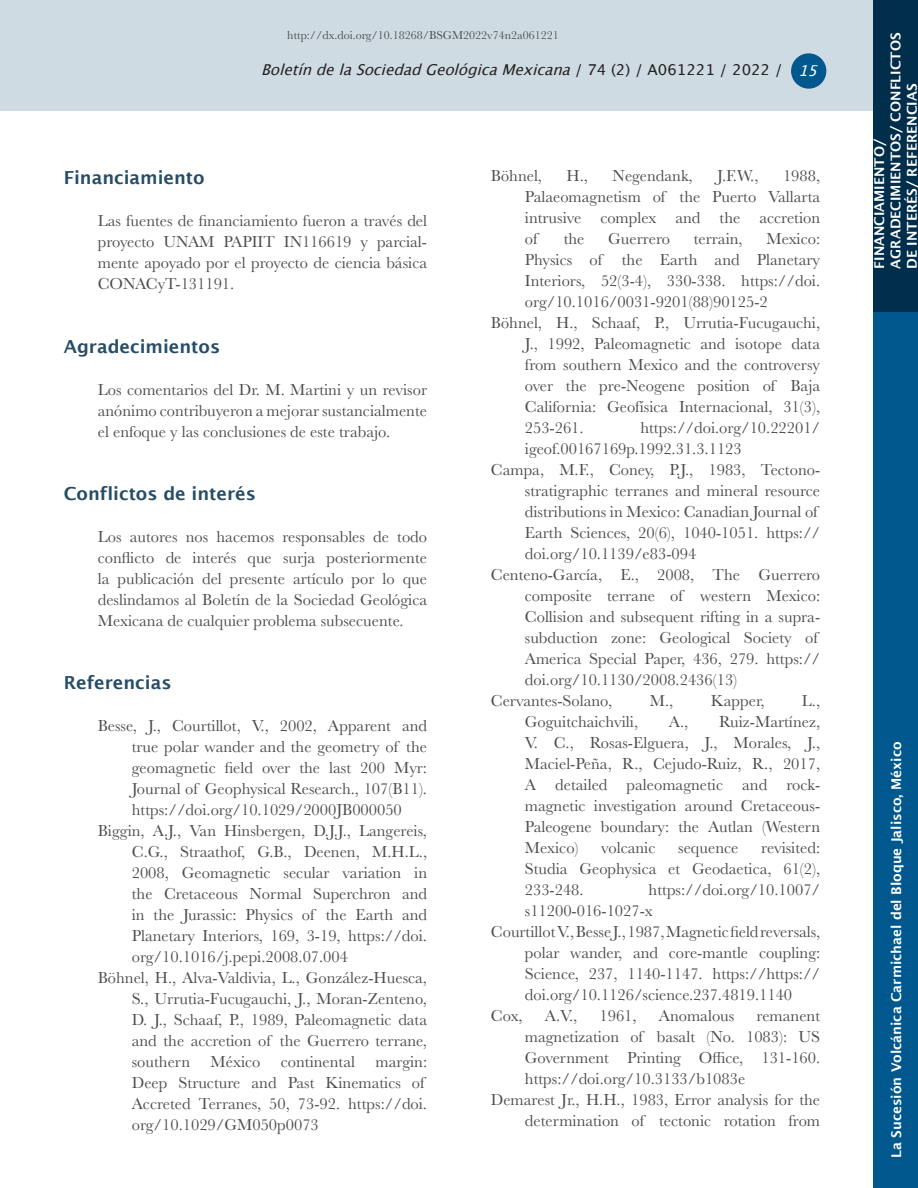
<style>
.page{position:relative;width:918px;height:1188px;background:#fff}
.page>*{position:absolute;margin:0;border:0;box-sizing:border-box;transform-origin:0 0}
.Jerarquía_1{font:600 18px "Lucida Sans";color:#274d66}
.Referencias{font:16.5px/21px "Baskerville";color:#4b4c4d;text-align:justify}
.Indented-text{font:16.5px/21px "Baskerville";color:#4b4c4d;text-align:justify}
.t1{font:italic 15px "Lucida Grande";color:#231f20}
.Sección{font:600 13.5px/16.2px "Lucida Sans";color:#fff}
.t2{font:12px "Baskerville";color:#4b4c4d}
.s1{font-style:normal}
.s2{color:#fff}
</style>
<div class="page">
<div style="left:874px;top:311px;width:44px;height:877px;background:#01588e"></div>
<div style="left:0;top:0;width:874px;height:111px;background:#cfdbe2"></div>
<div style="left:791px;top:53px;width:35px;height:36px;background:#01588e;border-radius:50%"></div>
<div style="left:874px;top:0;width:44px;height:311px;background:#012e4b"></div>
<p class="t2" style="left:287px;top:27px;width:273px">http://dx.doi.org/10.18268/BSGM2022v74n2a061221</p>
<p class="t1" style="left:261px;top:59px;width:563px">BoletíndelaSociedadGeológicaMexicana<span class="s1">/ 7 4 ( 2 ) / A 0 6 1 2 2 1 / 2 0 2 2 /</span> <span class="s2">15</span></p>
<p class="Jerarquía_1" style="left:64px;top:167px;width:142px">Financiamiento</p>
<p class="Indented-text" style="left:98px;top:210px;width:331px">Las fuentes de financiamiento fueron a través del proyecto UNAM PAPIIT IN116619 y parcial&shy;mente apoyado por el proyecto de ciencia básica CONACyT-131191.</p>
<p class="Jerarquía_1" style="left:64px;top:337px;width:158px">Agradecimientos</p>
<p class="Indented-text" style="left:98px;top:380px;width:331px">Los comentarios del Dr. M. Martini y un revisor anónimo contribuyeron a mejorar sustancialmente el enfoque y las conclusiones de este trabajo.</p>
<p class="Jerarquía_1" style="left:64px;top:484px;width:194px">Conflictos de interés</p>
<p class="Indented-text" style="left:98px;top:527px;width:331px">Los autores nos hacemos responsables de todo conflicto de interés que surja posteriormente la publicación del presente artículo por lo que deslindamos al Boletín de la Sociedad Geológica Mexicana de cualquier problema subsecuente.</p>
<p class="Jerarquía_1" style="left:64px;top:673px;width:109px">Referencias</p>
<p class="Referencias" style="left:132px;top:716px;width:297px;text-indent:-34px">Besse, J., Courtillot, V., 2002, Apparent and true polar wander and the geometry of the geomagnetic field over the last 200 Myr:<br>Journal of Geophysical Research., 107(B11). https://doi.org/10.1029/2000JB000050</p>
<p class="Referencias" style="left:132px;top:821px;width:297px;text-indent:-34px">Biggin, A.J., Van Hinsbergen, D.J.J., Langereis, C.G., Straathof, G.B., Deenen, M.H.L., 2008, Geomagnetic secular variation in the Cretaceous Normal Superchron and in the Jurassic: Physics of the Earth and Planetary Interiors, 169, 3-19, https://doi. org/10.1016/j.pepi.2008.07.004</p>
<p class="Referencias" style="left:132px;top:968px;width:297px;text-align:left;text-indent:-34px">Böhnel, H., Alva‐Valdivia, L., González‐Huesca, S., Urrutia‐Fucugauchi, J., Moran‐Zenteno, D. J., Schaaf, P., 1989, Paleomagnetic data and the accretion of the Guerrero terrane, southern México continental margin:<br>Deep Structure and Past Kinematics of Accreted Terranes, 50, 73-92. https://doi. org/10.1029/GM050p0073</p>
<p class="Referencias" style="left:491px;top:166px;width:53px">Böhnel,</p>
<p class="Referencias" style="left:567px;top:166px;width:23px">H.,</p>
<p class="Referencias" style="left:613px;top:166px;width:82px">Negendank,</p>
<p class="Referencias" style="left:717px;top:166px;width:43px">J.F.W.,</p>
<p class="Referencias" style="left:525px;top:166px;width:297px;text-indent:258px">1988, Palaeomagnetism of the Puerto Vallarta intrusive complex and the accretion of</p>
<p class="Referencias" style="left:564px;top:229px;width:22px">the</p>
<p class="Referencias" style="left:608px;top:229px;width:63px">Guerrero</p>
<p class="Referencias" style="left:694px;top:229px;width:50px">terrain,</p>
<p class="Referencias" style="left:525px;top:229px;width:297px;text-indent:241px">Mexico:<br>Physics of the Earth and Planetary Interiors, 52(3-4), 330-338. https://doi. org/10.1016/0031-9201(88)90125-2</p>
<p class="Referencias" style="left:525px;top:313px;width:297px;text-indent:-34px">Böhnel, H., Schaaf, P., Urrutia-Fucugauchi, J., 1992, Paleomagnetic and isotope data from southern Mexico and the controversy over the pre-Neogene position of Baja California: Geofísica Internacional, 31(3), 253-261.</p>
<p class="Referencias" style="left:525px;top:418px;width:297px;text-indent:115px">https://doi.org/10.22201/ igeof.00167169p.1992.31.3.1123</p>
<p class="Referencias" style="left:525px;top:460px;width:297px;text-align:left;text-indent:-34px">Campa, M.F., Coney, P.J., 1983, Tectono&shy;stratigraphic terranes and mineral resource distributions in Mexico: Canadian Journal of Earth Sciences, 20(6), 1040-1051. https:// doi.org/10.1139/e83-094</p>
<p class="Referencias" style="left:525px;top:565px;width:297px;text-align:left;text-indent:-34px">Centeno-García, E., 2008, The Guerrero composite terrane of western Mexico:<br>Collision and subsequent rifting in a supra&shy;subduction zone: Geological Society of America Special Paper, 436, 279. https:// doi.org/10.1130/2008.2436(13)</p>
<p class="Referencias" style="left:491px;top:691px;width:123px">Cervantes-Solano,</p>
<p class="Referencias" style="left:650px;top:691px;width:25px">M.,</p>
<p class="Referencias" style="left:711px;top:691px;width:55px">Kapper,</p>
<p class="Referencias" style="left:802px;top:691px;width:20px">L.,</p>
<p class="Referencias" style="left:525px;top:712px;width:115px">Goguitchaichvili,</p>
<p class="Referencias" style="left:669px;top:712px;width:21px">A.,</p>
<p class="Referencias" style="left:525px;top:712px;width:297px;text-indent:194px">Ruiz-Martínez, V. C., Rosas-Elguera, J., Morales, J., Maciel-Peña, R., Cejudo-Ruiz, R., 2017, A detailed paleomagnetic and rock&shy;magnetic investigation around Cretaceous-Paleogene boundary: the Autlan (Western Mexico)</p>
<p class="Referencias" style="left:525px;top:838px;width:297px;text-indent:236px">revisited:<br>Studia Geophysica et Geodaetica, 61(2), 233-248.</p>
<p class="Referencias" style="left:601px;top:838px;width:56px">volcanic</p>
<p class="Referencias" style="left:678px;top:838px;width:62px">sequence</p>
<p class="Referencias" style="left:525px;top:880px;width:297px;text-indent:124px">https://doi.org/10.1007/ s11200-016-1027-x</p>
<p class="Referencias" style="left:525px;top:922px;width:297px;text-indent:-34px">Courtillot V., Besse J., 1987, Magnetic field reversals, polar wander, and core-mantle coupling:<br>Science, 237, 1140-1147. https://https:// doi.org/10.1126/science.237.4819.1140</p>
<p class="Referencias" style="left:491px;top:1006px;width:33px">Cox,</p>
<p class="Referencias" style="left:545px;top:1006px;width:34px">A.V.,</p>
<p class="Referencias" style="left:600px;top:1006px;width:39px">1961,</p>
<p class="Referencias" style="left:659px;top:1006px;width:77px">Anomalous</p>
<p class="Referencias" style="left:525px;top:1006px;width:297px;text-indent:232px">remanent magnetization of basalt (No. 1083): US Government Printing Office, 131-160. https://doi.org/10.3133/b1083e</p>
<p class="Referencias" style="left:491px;top:1090px;width:331px;text-align:right">Demarest Jr., H.H., 1983, Error analysis for the determination of tectonic rotation from</p>
<p class="Sección" style="left:871px;top:269px;width:238px;rotate:-90deg">FINANCIAMIENTO/<br>AGRADECIMIENTOS/ CONFLICTOS<br>DE INTERÉS/ REFERENCIAS</p>
<p class="Sección" style="left:888px;top:1158px;width:418px;rotate:-90deg">La Sucesión Volcánica Carmichael del Bloque Jalisco, México</p>
</div>
